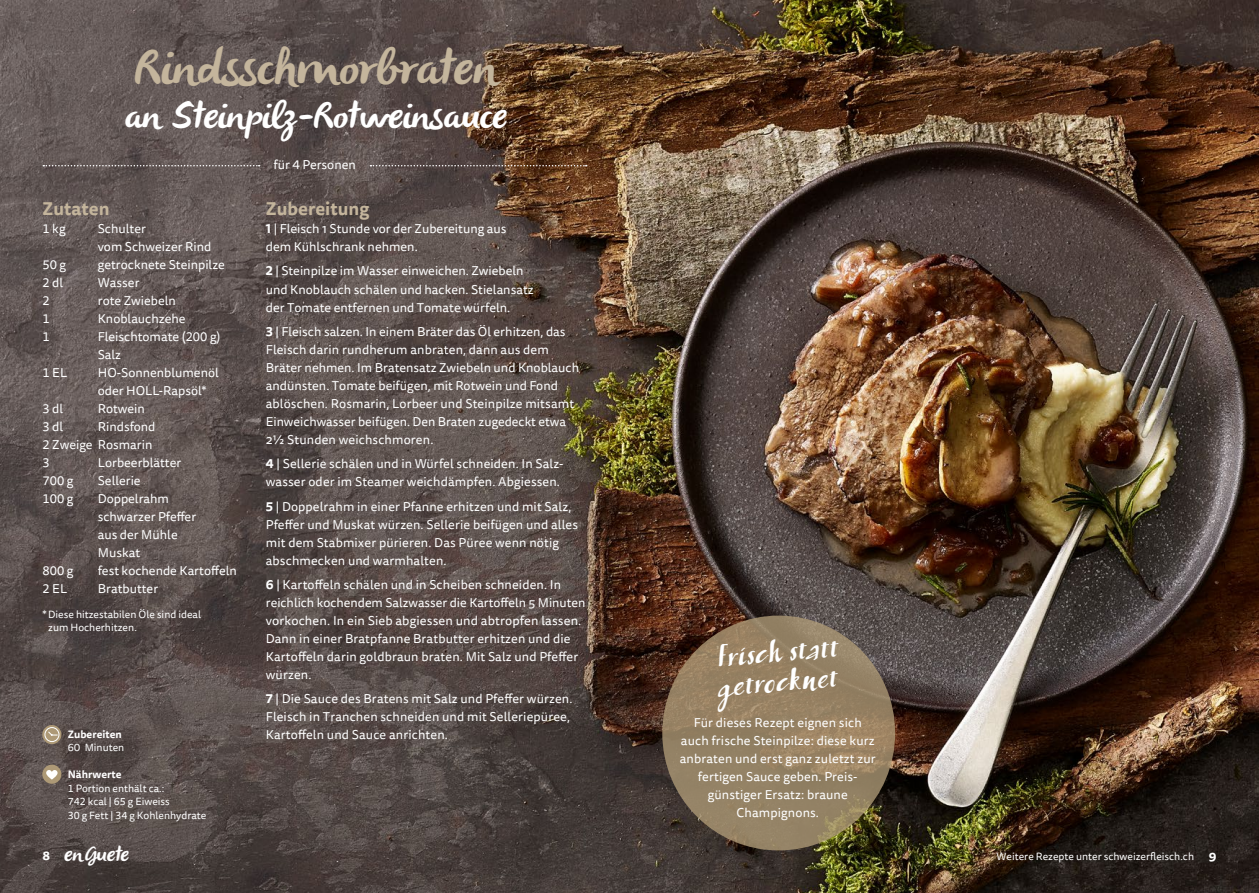
<style>
.page{position:relative;width:1259px;height:893px;background:#fff}
.page>*{position:absolute;margin:0;border:0;box-sizing:border-box;transform-origin:0 0}
.t1{font:italic 49.5px "Olivier";color:#c4b59c}
.t2{font:italic 37.5px "Olivier";color:#fff}
.t3{font:italic 30px/30px "Bambusa Pro Basic";color:#fff}
.t4{font:italic 21px "Olivier";color:#fff}
.t5{font:700 18px "Tisa Sans OT";color:#c4b59c}
.t6{font:12.75px/18px "Tisa Sans OT";letter-spacing:.01em;color:#fff}
.t7{font:10.5px/13.5px "Tisa Sans OT";color:#fff}
.t8{font:700 10.5px "Tisa Sans OT";color:#fff}
.s1{font-weight:700}
.s2{font-family:"Tisa Sans OT";font-weight:700;font-style:normal;font-size:12.75px}
.s3{font-weight:700;font-size:12.75px}
</style>
<div class="page">
<img style="left:0;top:0;width:1259px;height:893px">
<svg style="left:42px;top:725px;width:19px;height:19px"></svg>
<div style="left:45px;top:727px;width:14px;height:15px;border:1px solid #fff;border-radius:50%"></div>
<svg style="left:48px;top:731px;width:10px;height:5px"></svg>
<div style="left:42px;top:765px;width:19px;height:19px;background:#ad9976;border-radius:50%"></div>
<svg style="left:46px;top:770px;width:12px;height:10px"></svg>
<svg style="left:43px;top:165px;width:217px;height:1px"></svg>
<svg style="left:370px;top:165px;width:217px;height:1px"></svg>
<svg style="left:662px;top:616px;width:233px;height:234px;background:#968264"></svg>
<h1 class="t1" style="left:133px;top:40px;width:364px">Rindsschmorbraten</h1>
<h2 class="t2" style="left:124px;top:94px;width:392px">an Steinpilz-Rotweinsauce</h2>
<p class="t6" style="left:274px;top:156px;width:84px">für 4 Personen</p>
<h3 class="t5" style="left:266px;top:197px;width:105px">Zubereitung</h3>
<p class="t6" style="left:266px;top:220px;width:242px"><span class="s1">1</span> | Fleisch 1 Stunde vor der Zubereitung aus dem Kühlschrank nehmen.</p>
<p class="t6" style="left:266px;top:263px;width:269px"><span class="s1">2</span> | Steinpilze im Wasser einweichen. Zwiebeln und Knoblauch schälen und hacken. Stielansatz der Tomate entfernen und Tomate würfeln.</p>
<p class="t6" style="left:266px;top:323px;width:315px"><span class="s1">3</span> | Fleisch salzen. In einem Bräter das Öl erhitzen, das Fleisch darin rundherum anbraten, dann aus dem Bräter nehmen. Im Bratensatz Zwiebeln und Knoblauch andünsten. Tomate beifügen, mit Rotwein und Fond ablöschen. Rosmarin, Lorbeer und Steinpilze mitsamt Einweichwasser beifügen. Den Braten zugedeckt etwa 2½ Stunden weichschmoren.</p>
<p class="t6" style="left:266px;top:456px;width:298px"><span class="s1">4</span> | Sellerie schälen und in Würfel schneiden. In Salz&shy;wasser oder im Steamer weichdämpfen. Abgiessen.</p>
<p class="t6" style="left:266px;top:498px;width:314px"><span class="s1">5</span> | Doppelrahm in einer Pfanne erhitzen und mit Salz, Pfeffer und Muskat würzen. Sellerie beifügen und alles mit dem Stabmixer pürieren. Das Püree wenn nötig abschmecken und warmhalten.</p>
<p class="t6" style="left:266px;top:576px;width:321px"><span class="s1">6</span> | Kartoffeln schälen und in Scheiben schneiden. In reichlich kochendem Salzwasser die Kartoffeln 5 Minuten vorkochen. In ein Sieb abgiessen und abtropfen lassen.<br>Dann in einer Bratpfanne Bratbutter erhitzen und die Kartoffeln darin goldbraun braten. Mit Salz und Pfeffer würzen.</p>
<p class="t6" style="left:266px;top:691px;width:308px"><span class="s1">7</span> | Die Sauce des Bratens mit Salz und Pfeffer würzen.<br>Fleisch in Tranchen schneiden und mit Selleriepüree,<br>Kartoffeln und Sauce anrichten.</p>
<h3 class="t5" style="left:43px;top:197px;width:68px">Zutaten</h3>
<p class="t6" style="left:43px;top:220px;width:25px">1 kg</p>
<p class="t6" style="left:98px;top:220px;width:115px">Schulter<br>vom Schweizer Rind</p>
<p class="t6" style="left:43px;top:256px;width:25px">50 g</p>
<p class="t6" style="left:98px;top:256px;width:129px">getrocknete Steinpilze</p>
<p class="t6" style="left:43px;top:274px;width:22px">2 dl</p>
<p class="t6" style="left:98px;top:274px;width:43px">Wasser</p>
<p class="t6" style="left:43px;top:292px;width:9px">2</p>
<p class="t6" style="left:98px;top:292px;width:80px">rote Zwiebeln</p>
<p class="t6" style="left:43px;top:310px;width:9px">1</p>
<p class="t6" style="left:98px;top:310px;width:89px">Knoblauchzehe</p>
<p class="t6" style="left:43px;top:328px;width:9px">1</p>
<p class="t6" style="left:98px;top:328px;width:124px">Fleischtomate (200 g)<br>Salz</p>
<p class="t6" style="left:43px;top:364px;width:26px">1 EL</p>
<p class="t6" style="left:98px;top:364px;width:122px">HO-Sonnenblumenöl oder HOLL-Rapsöl*</p>
<p class="t6" style="left:43px;top:400px;width:22px">3 dl</p>
<p class="t6" style="left:98px;top:400px;width:49px">Rotwein</p>
<p class="t6" style="left:43px;top:418px;width:22px">3 dl</p>
<p class="t6" style="left:43px;top:418px;width:114px;text-indent:55px">Rindsfond<br>2 Zweige Rosmarin<br>3</p>
<p class="t6" style="left:98px;top:454px;width:85px">Lorbeerblätter</p>
<p class="t6" style="left:43px;top:472px;width:32px">700 g</p>
<p class="t6" style="left:98px;top:472px;width:44px">Sellerie</p>
<p class="t6" style="left:43px;top:490px;width:32px">100 g</p>
<p class="t6" style="left:98px;top:490px;width:100px">Doppelrahm schwarzer Pfeffer aus der Mühle<br>Muskat</p>
<p class="t6" style="left:43px;top:562px;width:32px">800 g</p>
<p class="t6" style="left:98px;top:562px;width:140px">fest kochende Kartoffeln</p>
<p class="t6" style="left:43px;top:581px;width:26px">2 EL</p>
<p class="t6" style="left:98px;top:581px;width:62px">Bratbutter</p>
<p class="t7" style="left:48px;top:608px;width:154px;text-indent:-6px">* Diese hitzestabilen Öle sind ideal zum Hocherhitzen.</p>
<h3 class="t3" style="left:713px;top:641px;width:124px;rotate:-5deg">Frisch statt getrocknet</h3>
<p class="t6" style="left:680px;top:714px;width:197px;text-align:center">Für dieses Rezept eignen sich auch frische Steinpilze: diese kurz anbraten und erst ganz zuletzt zur fertigen Sauce geben. Preis&shy;günstiger Ersatz: braune<br>Champignons.</p>
<p class="t8" style="left:68px;top:727px;width:56px">Zubereiten</p>
<p class="t7" style="left:68px;top:741px;width:58px">60 Minuten</p>
<p class="t8" style="left:68px;top:768px;width:55px">Nährwerte</p>
<p class="t7" style="left:68px;top:782px;width:140px">1 Portion enthält ca.:<br>742 kcal | 65 g Eiweiss<br>30 g Fett | 34 g Kohlenhydrate</p>
<h3 class="t4" style="left:43px;top:842px;width:92px"><span class="s2">8</span> en Guete</h3>
<p class="t7" style="left:996px;top:850px;width:221px">Weitere Rezepte unter schweizerfleisch.ch <span class="s3">9</span></p>
</div>
